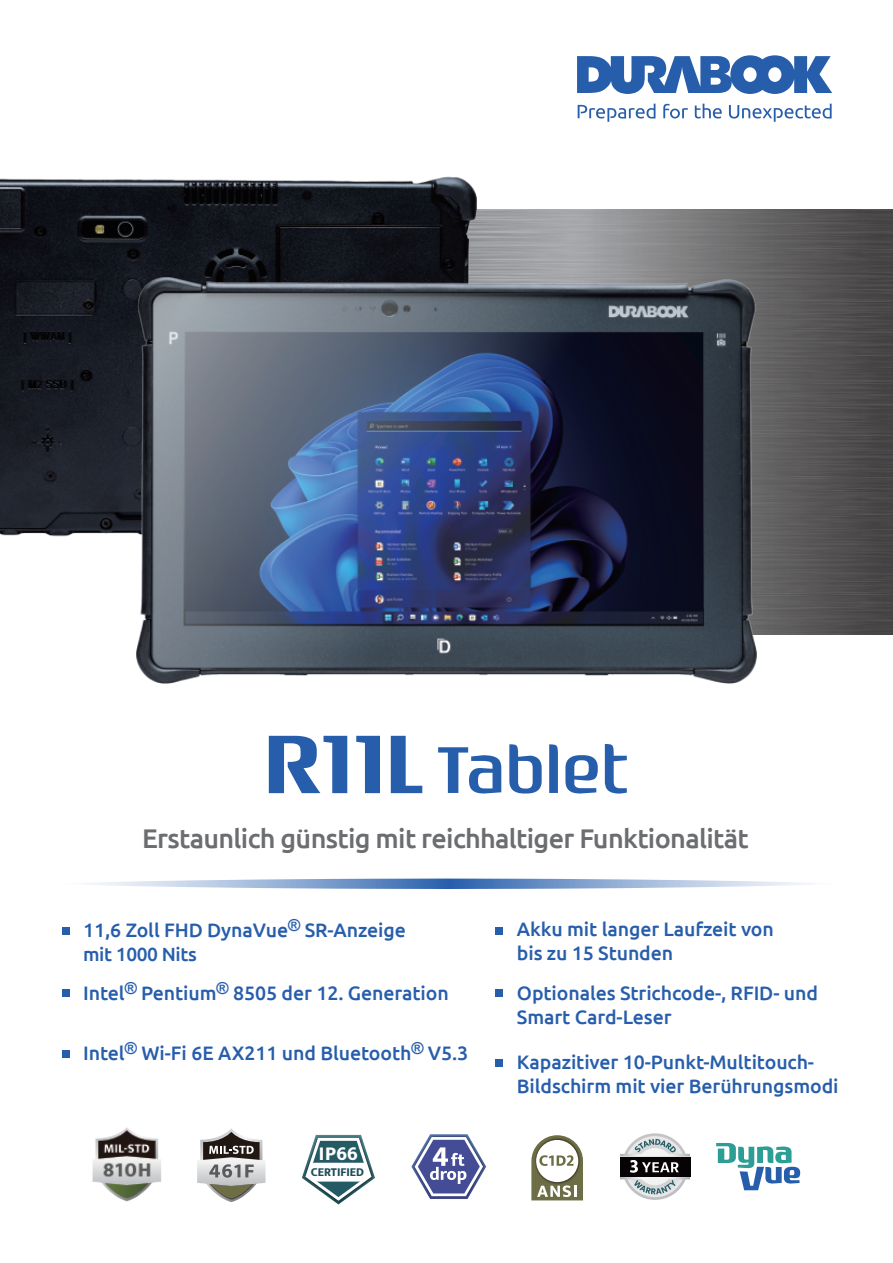
<style>
.page{position:relative;width:893px;height:1263px;background:#fff}
.page>*{position:absolute;margin:0;border:0;box-sizing:border-box;transform-origin:0 0}
.t1{font:500 87px "Rogue Sans Ext W00";color:#275eac}
.t2{font:500 27px "Ubuntu";letter-spacing:-.025em;color:#6c6d70}
.t3{font:500 19.5px/24px "Ubuntu";letter-spacing:-.005em;color:#275eac}
.t4{font:800 19.5px "Mukta";color:#fff}
.t5{font:500 19.05px "Ubuntu";letter-spacing:-.02em;color:#275eac}
.t6{font:800 12px "Mukta";color:#1b4d57}
</style>
<div class="page">
<svg style="left:577px;top:55px;width:255px;height:39px"></svg>
<svg style="left:695px;top:104px;width:27px;height:14px"></svg>
<svg style="left:663px;top:104px;width:25px;height:15px"></svg>
<svg style="left:578px;top:104px;width:77px;height:18px"></svg>
<svg style="left:729px;top:104px;width:103px;height:18px"></svg>
<svg style="left:197px;top:1128px;width:69px;height:74px"></svg>
<svg style="left:716px;top:1143px;width:84px;height:47px"></svg>
<svg style="left:411px;top:1134px;width:75px;height:65px"></svg>
<svg style="left:620px;top:1133px;width:70px;height:67px"></svg>
<svg style="left:531px;top:1135px;width:52px;height:65px"></svg>
<svg style="left:87px;top:878px;width:726px;height:11px"></svg>
<img style="left:476px;top:210px;width:417px;height:425px">
<div style="left:62px;top:927px;width:8px;height:7px;background:#275eac"></div>
<div style="left:62px;top:989px;width:8px;height:8px;background:#275eac"></div>
<div style="left:495px;top:927px;width:8px;height:7px;background:#275eac"></div>
<div style="left:495px;top:989px;width:8px;height:8px;background:#275eac"></div>
<div style="left:62px;top:1050px;width:8px;height:7px;background:#275eac"></div>
<img style="left:0;top:176px;width:476px;height:361px">
<div style="left:495px;top:1059px;width:8px;height:7px;background:#275eac"></div>
<svg style="left:438px;top:747px;width:63px;height:46px"></svg>
<svg style="left:509px;top:744px;width:33px;height:49px"></svg>
<svg style="left:549px;top:744px;width:9px;height:49px"></svg>
<svg style="left:605px;top:744px;width:22px;height:49px"></svg>
<svg style="left:565px;top:755px;width:33px;height:38px"></svg>
<img style="left:136px;top:278px;width:621px;height:406px">
<img style="left:92px;top:1127px;width:69px;height:75px">
<svg style="left:302px;top:1135px;width:73px;height:69px"></svg>
<h1 class="t1" style="left:263px;top:713px;width:161px">R11L</h1>
<h2 class="t2" style="left:142px;top:821px;width:608px">Erstaunlich günstig mit reichhaltiger Funktionalität</h2>
<p class="t3" style="left:83px;top:918px;width:324px">11,6 Zoll FHD DynaVue<sup>®</sup> SR-Anzeige</p>
<p class="t5" style="left:83px;top:942px;width:115px">mit 1000 Nits</p>
<p class="t3" style="left:83px;top:980px;width:367px">Intel<sup>®</sup> Pentium<sup>®</sup> 8505 der 12. Generation</p>
<p class="t3" style="left:83px;top:1041px;width:387px">Intel<sup>®</sup> Wi-Fi 6E AX211 und Bluetooth<sup>®</sup> V5.3</p>
<p class="t4" style="left:319px;top:1142px;width:41px">IP66</p>
<p class="t6" style="left:311px;top:1164px;width:55px">CERTIFIED</p>
<p class="t3" style="left:517px;top:916px;width:259px">Akku mit langer Laufzeit von bis zu 15 Stunden</p>
<p class="t3" style="left:517px;top:980px;width:303px">Optionales Strichcode-, RFID- und<br>Smart Card-Leser</p>
<p class="t3" style="left:517px;top:1050px;width:323px">Kapazitiver 10-Punkt-Multitouch-<br>Bildschirm mit vier Berührungsmodi</p>
</div>
